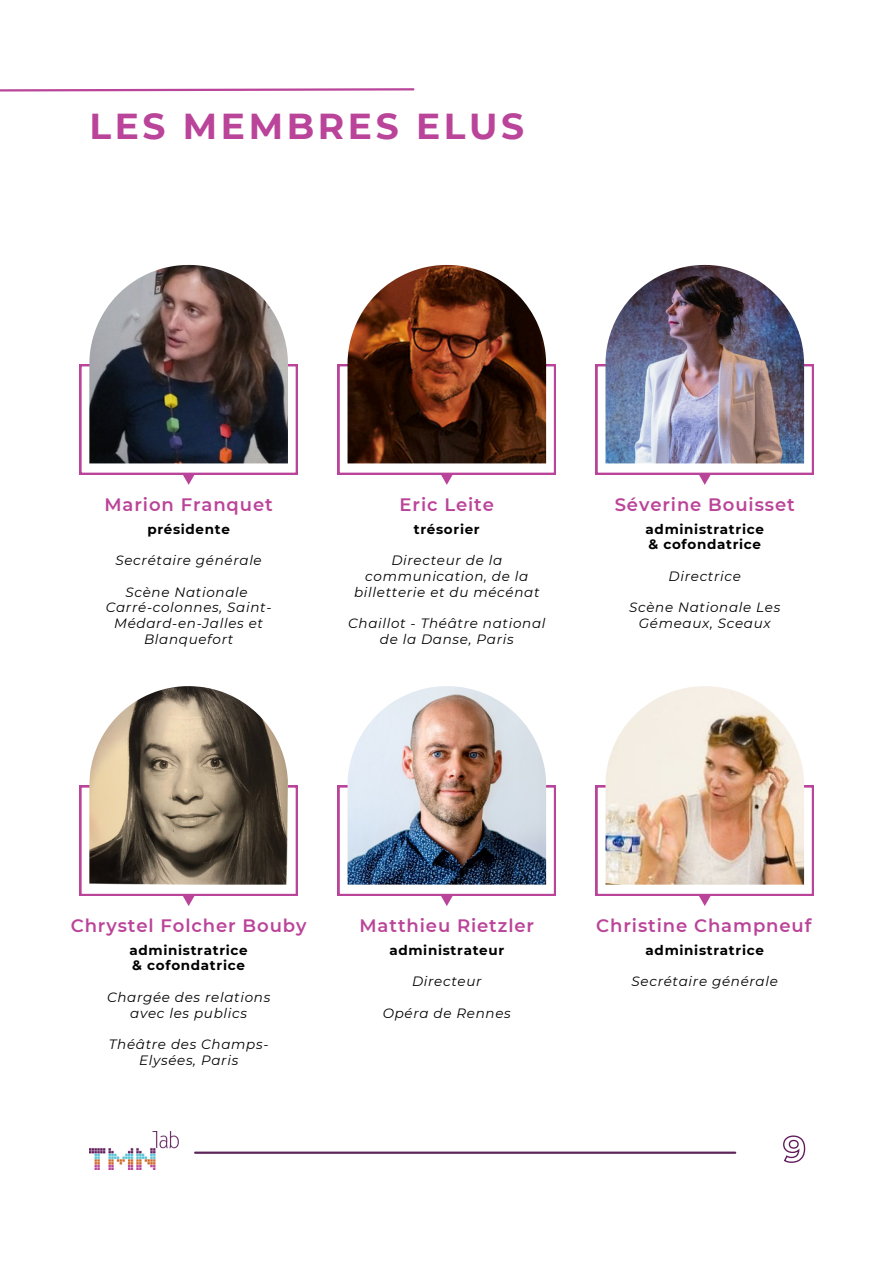
<style>
.page{position:relative;width:894px;height:1264px;background:#fff}
.page>*{position:absolute;margin:0;border:0;box-sizing:border-box;transform-origin:0 0}
.t1{font:700 36px "Montserrat";letter-spacing:.1em;color:#ba4499}
.t2{font:600 18px "Montserrat";letter-spacing:.05em;color:#ba4499}
.t3{font:italic 13.5px/15.8px "Montserrat";letter-spacing:.05em;color:#000;text-align:center}
.t4{font:700 13.5px/15.8px "Montserrat";letter-spacing:.05em;color:#000}
</style>
<div class="page">
<svg style="left:0;top:88px;width:415px;height:4px"></svg>
<img style="left:89px;top:265px;width:199px;height:99px">
<img style="left:89px;top:686px;width:199px;height:99px">
<img style="left:347px;top:265px;width:199px;height:99px">
<img style="left:347px;top:686px;width:199px;height:99px">
<img style="left:605px;top:265px;width:198px;height:99px">
<svg style="left:79px;top:364px;width:219px;height:121px"></svg>
<svg style="left:79px;top:785px;width:219px;height:121px"></svg>
<svg style="left:337px;top:364px;width:219px;height:121px"></svg>
<img style="left:337px;top:785px;width:219px;height:121px">
<img style="left:595px;top:364px;width:218px;height:121px">
<hr style="left:195px;top:1151px;width:540px;height:2px;background:#5e2659">
<img style="left:89px;top:1131px;width:89px;height:38px">
<svg style="left:783px;top:1135px;width:22px;height:28px"></svg>
<img style="left:605px;top:686px;width:198px;height:99px">
<img style="left:595px;top:785px;width:218px;height:121px">
<p class="t1" style="left:89px;top:104px;width:436px">LES MEMBRES ELUS</p>
<p class="t2" style="left:104px;top:493px;width:170px">Marion Franquet</p>
<p class="t4" style="left:147px;top:521px;width:84px">présidente</p>
<p class="t3" style="left:115px;top:552px;width:148px">Secrétaire générale</p>
<p class="t3" style="left:125px;top:584px;width:124px">Scène Nationale</p>
<h3 class="t3" style="left:106px;top:599px;width:167px">Carré-colonnes, Saint-<br>Médard-en-Jalles et<br>Blanquefort</h3>
<p class="t2" style="left:399px;top:493px;width:96px">Eric Leite</p>
<p class="t4" style="left:414px;top:521px;width:67px">trésorier</p>
<h3 class="t3" style="left:354px;top:552px;width:187px">Directeur de la communication, de la billetterie et du mécénat</h3>
<h4 class="t3" style="left:348px;top:615px;width:199px">Chaillot - Théâtre national de la Danse, Paris</h4>
<h4 class="t2" style="left:614px;top:493px;width:181px">Séverine Bouisset</h4>
<h3 class="t4" style="left:645px;top:521px;width:120px">administratrice &amp; cofondatrice</h3>
<h4 class="t3" style="left:668px;top:568px;width:74px">Directrice</h4>
<p class="t3" style="left:629px;top:599px;width:153px">Scène Nationale Les<br>Gémeaux, Sceaux</p>
<p class="t2" style="left:71px;top:914px;width:237px">Chrystel Folcher Bouby</p>
<h4 class="t4" style="left:129px;top:942px;width:120px">administratrice &amp; cofondatrice</h4>
<p class="t3" style="left:107px;top:989px;width:165px">Chargée des relations avec les publics</p>
<p class="t3" style="left:109px;top:1036px;width:161px">Théâtre des Champs-<br>Elysées, Paris</p>
<h3 class="t2" style="left:359px;top:914px;width:176px">Matthieu Rietzler</h3>
<p class="t4" style="left:389px;top:942px;width:116px">administrateur</p>
<p class="t3" style="left:412px;top:973px;width:71px">Directeur</p>
<p class="t3" style="left:382px;top:1005px;width:129px">Opéra de Rennes</p>
<p class="t2" style="left:596px;top:914px;width:217px">Christine Champneuf</p>
<h3 class="t4" style="left:645px;top:942px;width:120px">administratrice</h3>
<h4 class="t3" style="left:631px;top:973px;width:148px">Secrétaire générale</h4>
</div>
